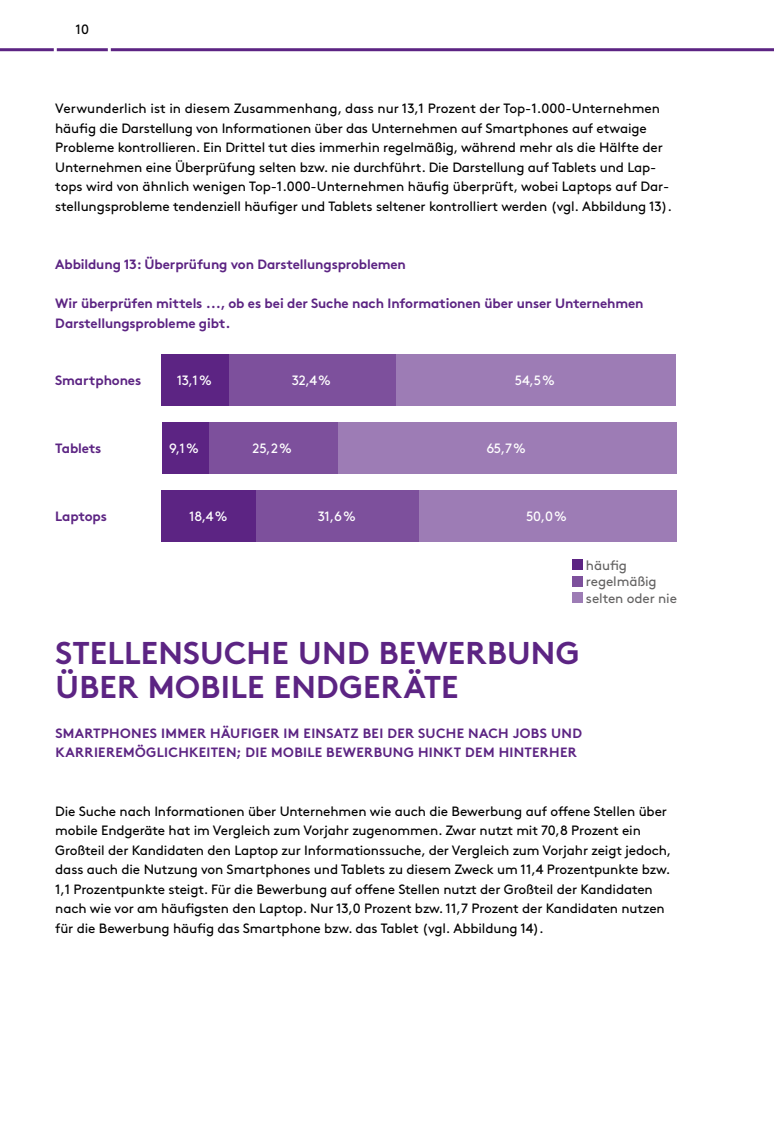
<style>
.page{position:relative;width:774px;height:1136px;background:#fff}
.page>*{position:absolute;margin:0;border:0;box-sizing:border-box;transform-origin:0 0}
.t1{font:700 31.5px/34.5px "Brown Std";letter-spacing:.01em;color:#5c2483}
.t2{font:13.5px/19.5px "Brown Std";letter-spacing:-.01em;color:#000}
.t3{font:700 13.5px/19.5px "Brown Std";letter-spacing:-.01em;color:#5c2483}
.t4{font:700 13.5px/19.5px "Brown Std";letter-spacing:.025em;color:#5c2483}
.t5{font:13.5px "Brown Std";letter-spacing:-.025em;color:#fff}
.t6{font:13.5px/16.5px "Brown Std";letter-spacing:-.01em;color:#646363}
</style>
<div class="page">
<hr style="left:0;top:48px;width:774px;height:3px;background:#5c2483">
<hr style="left:54px;top:32px;width:3px;height:33px;background:#fff">
<hr style="left:108px;top:32px;width:3px;height:33px;background:#fff">
<div style="left:572px;top:592px;width:11px;height:11px;background:#9d7cb5"></div>
<div style="left:572px;top:575px;width:11px;height:11px;background:#7d509c"></div>
<div style="left:572px;top:559px;width:11px;height:11px;background:#5c2483"></div>
<div style="left:396px;top:355px;width:280px;height:51px;background:#9d7cb5"></div>
<div style="left:229px;top:355px;width:167px;height:51px;background:#7d509c"></div>
<div style="left:162px;top:355px;width:67px;height:51px;background:#5c2483"></div>
<div style="left:338px;top:423px;width:338px;height:51px;background:#9d7cb5"></div>
<div style="left:208px;top:423px;width:130px;height:51px;background:#7d509c"></div>
<div style="left:162px;top:423px;width:46px;height:51px;background:#5c2483"></div>
<div style="left:419px;top:491px;width:257px;height:51px;background:#9d7cb5"></div>
<div style="left:256px;top:491px;width:163px;height:51px;background:#7d509c"></div>
<div style="left:162px;top:491px;width:94px;height:51px;background:#5c2483"></div>
<p class="t2" style="left:76px;top:20px;width:15px">10</p>
<p class="t2" style="left:55px;top:99px;width:618px">Verwunderlich ist in diesem Zusammenhang, dass nur 13,1 Prozent der Top-1.000-Unternehmen häufg die Darstellung von Informationen über das Unternehmen auf Smartphones auf etwaige Probleme kontrollieren. Ein Drittel tut dies immerhin regelmäßig, während mehr als die Hälfte der Unternehmen eine Überprüfung selten bzw. nie durchführt. Die Darstellung auf Tablets und Lap&shy;tops wird von ähnlich wenigen Top-1.000-Unternehmen häufg überprüft, wobei Laptops auf Dar&shy;stellungsprobleme tendenziell häufger und Tablets seltener kontrolliert werden (vgl. Abbildung 13).</p>
<p class="t3" style="left:55px;top:254px;width:352px">Abbildung 13: Überprüfung von Darstellungsproblemen</p>
<p class="t3" style="left:55px;top:293px;width:590px">Wir überprüfen mittels ..., ob es bei der Suche nach Informationen über unser Unternehmen<br>Darstellungsprobleme gibt.</p>
<p class="t3" style="left:55px;top:371px;width:88px">Smartphones</p>
<p class="t5" style="left:177px;top:373px;width:37px">13,1%</p>
<p class="t5" style="left:292px;top:373px;width:41px">32,4%</p>
<p class="t5" style="left:515px;top:373px;width:42px">54,5%</p>
<p class="t3" style="left:55px;top:439px;width:48px">Tablets</p>
<p class="t5" style="left:169px;top:441px;width:31px">9,1%</p>
<p class="t5" style="left:253px;top:441px;width:41px">25,2%</p>
<p class="t5" style="left:486px;top:441px;width:41px">65,7%</p>
<p class="t3" style="left:55px;top:507px;width:53px">Laptops</p>
<p class="t5" style="left:189px;top:509px;width:40px">18,4%</p>
<p class="t5" style="left:318px;top:509px;width:40px">31,6%</p>
<p class="t5" style="left:526px;top:509px;width:42px">50,0%</p>
<p class="t6" style="left:586px;top:556px;width:93px">häufg regelmäßig selten oder nie</p>
<h1 class="t1" style="left:55px;top:635px;width:526px">STELLENSUCHE UND BEWERBUNG<br>ÜBER MOBILE ENDGERÄTE</h1>
<p class="t4" style="left:55px;top:723px;width:528px">SMARTPHONES IMMER HÄUFIGER IM EINSATZ BEI DER SUCHE NACH JOBS UND<br>KARRIEREMÖGLICHKEITEN; DIE MOBILE BEWERBUNG HINKT DEM HINTERHER</p>
<p class="t2" style="left:55px;top:801px;width:618px">Die Suche nach Informationen über Unternehmen wie auch die Bewerbung auf ofene Stellen über mobile Endgeräte hat im Vergleich zum Vorjahr zugenommen. Zwar nutzt mit 70,8 Prozent ein Großteil der Kandidaten den Laptop zur Informationssuche, der Vergleich zum Vorjahr zeigt jedoch, dass auch die Nutzung von Smartphones und Tablets zu diesem Zweck um 11,4 Prozentpunkte bzw.<br>1,1 Prozentpunkte steigt. Für die Bewerbung auf ofene Stellen nutzt der Großteil der Kandidaten nach wie vor am häufgsten den Laptop. Nur 13,0 Prozent bzw. 11,7 Prozent der Kandidaten nutzen für die Bewerbung häufg das Smartphone bzw. das Tablet (vgl. Abbildung 14).</p>
</div>
